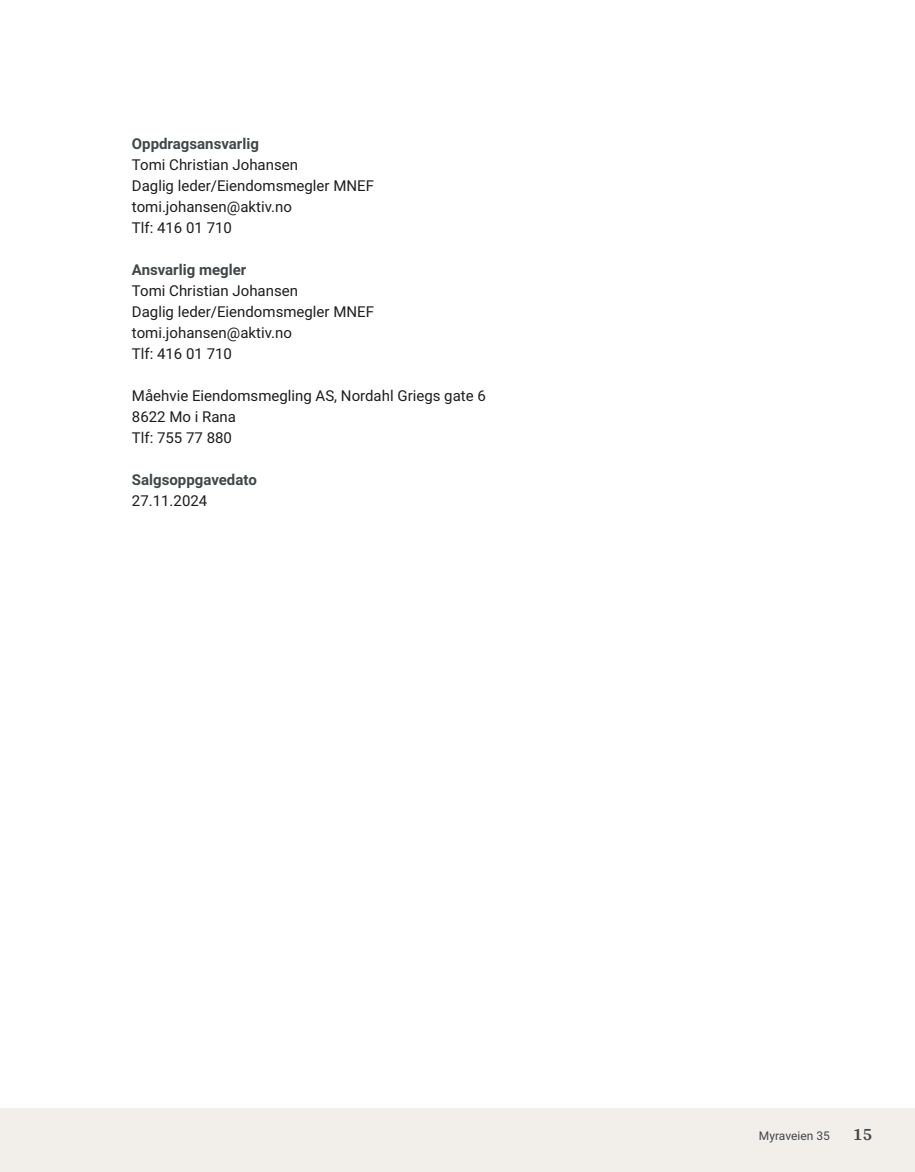
<style>
.page{position:relative;width:915px;height:1172px;background:#fff}
.page>*{position:absolute;margin:0;border:0;box-sizing:border-box;transform-origin:0 0}
.t1{font:700 18px "Arya";color:#414749}
.t2{font:15px/21px "Roboto Vitec";color:#1d1d1b}
.t3{font:700 15px "Roboto Vitec";color:#414749}
.t4{font:12px "Roboto Vitec";color:#414749}
</style>
<div class="page">
<div style="left:0;top:1108px;width:914px;height:64px;background:#f2eeea"></div>
<p class="t3" style="left:132px;top:133px;width:128px">Oppdragsansvarlig</p>
<p class="t2" style="left:132px;top:153px;width:243px">Tomi Christian Johansen<br>Daglig leder/Eiendomsmegler MNEF tomi.johansen@aktiv.no<br>Tlf: 416 01 710</p>
<p class="t3" style="left:132px;top:259px;width:116px">Ansvarlig megler</p>
<p class="t2" style="left:132px;top:279px;width:243px">Tomi Christian Johansen<br>Daglig leder/Eiendomsmegler MNEF tomi.johansen@aktiv.no<br>Tlf: 416 01 710</p>
<p class="t2" style="left:132px;top:384px;width:355px">Måehvie Eiendomsmegling AS, Nordahl Griegs gate 6<br>8622 Mo i Rana<br>Tlf: 755 77 880</p>
<p class="t3" style="left:132px;top:469px;width:126px">Salgsoppgavedato</p>
<p class="t2" style="left:132px;top:489px;width:77px">27.11.2024</p>
<p class="t4" style="left:758px;top:1127px;width:72px">Myraveien 35</p>
<p class="t1" style="left:852px;top:1123px;width:21px">15</p>
</div>
